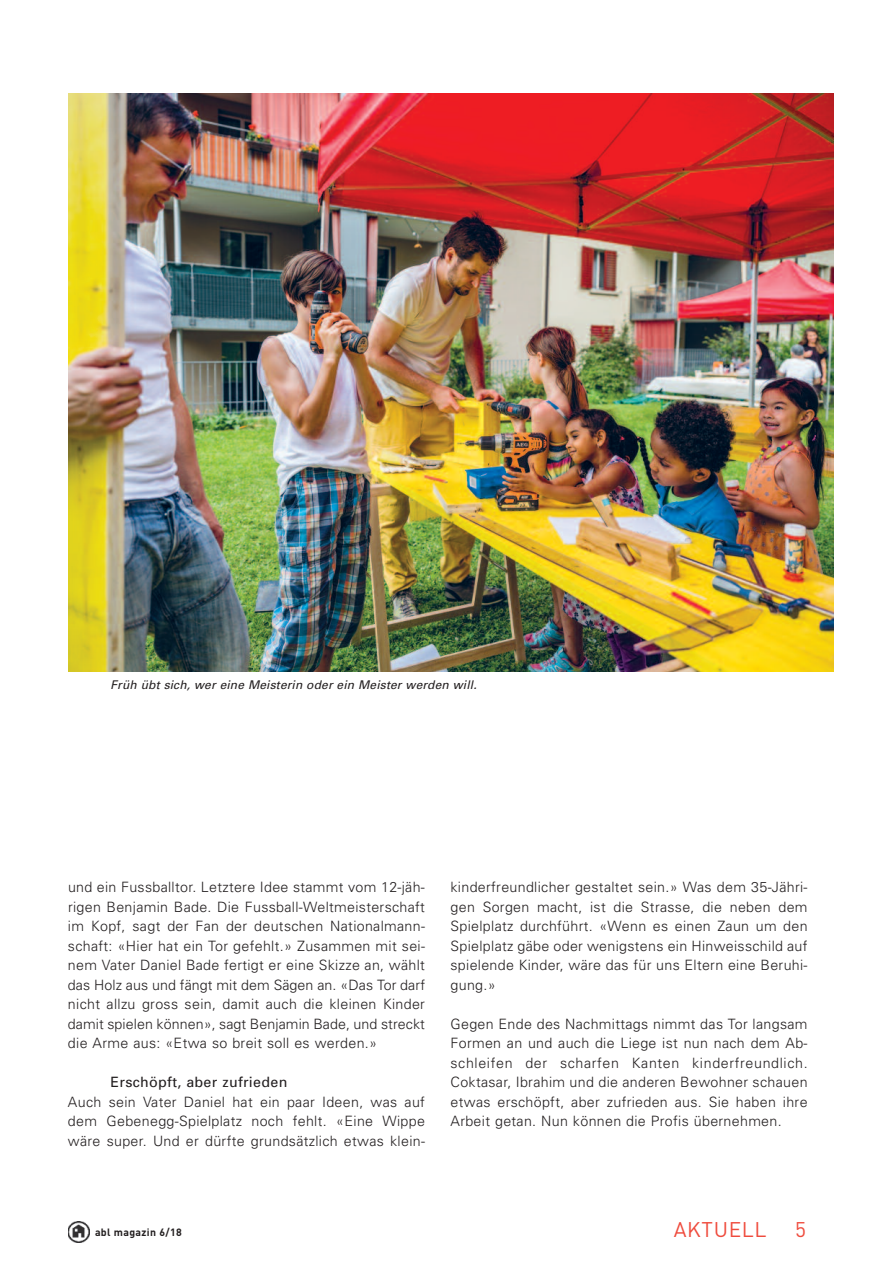
<style>
.page{position:relative;width:893px;height:1263px;background:#fff}
.page>*{position:absolute;margin:0;border:0;box-sizing:border-box;transform-origin:0 0}
.t1{font:21px "DIN";letter-spacing:.03em;color:#ef4b3d}
.t2{font:300 14.25px/19.5px "Univers";letter-spacing:.02em;color:#231f20;text-align:justify}
.t3{font:14.25px "Univers";letter-spacing:.02em;color:#231f20}
.t4{font:italic 12px "Univers";letter-spacing:.01em;color:#231f20}
.t5{font:700 10.5px "DIN";letter-spacing:.03em;color:#231f20}
</style>
<div class="page">
<img style="left:68px;top:1222px;width:21px;height:21px">
<img style="left:68px;top:94px;width:765px;height:578px">
<p class="t4" style="left:111px;top:680px;width:368px">Früh übt sich, wer eine Meisterin oder ein Meister werden will.</p>
<p class="t2" style="left:68px;top:879px;width:359px">und ein Fussballtor. Letztere Idee stammt vom 12-jäh&shy;rigen Benjamin Bade. Die Fussball-Weltmeisterschaft im Kopf, sagt der Fan der deutschen Nationalmann - schaft: «Hier hat ein Tor gefehlt.» Zusammen mit sei&shy;nem Vater Daniel Bade fertigt er eine Skizze an, wählt das Holz aus und fängt mit dem Sägen an. «Das Tor darf nicht allzu gross sein, damit auch die kleinen Kinder damit spielen können», sagt Benjamin Bade, und streckt die Arme aus: «Etwa so breit soll es werden.»</p>
<p class="t3" style="left:110px;top:1077px;width:178px">Erschöpft, aber zufrieden</p>
<p class="t2" style="left:68px;top:1093px;width:359px">Auch sein Vater Daniel hat ein paar Ideen, was auf dem Gebenegg-Spielplatz noch fehlt. «Eine Wippe wäre super. Und er dürfte grundsätzlich etwas klein-</p>
<p class="t2" style="left:450px;top:879px;width:359px">kinderfreundlicher gestaltet sein.» Was dem 35-Jäh ri - gen Sorgen macht, ist die Strasse, die neben dem Spielplatz durchführt. «Wenn es einen Zaun um den Spielplatz gäbe oder wenigstens ein Hinweisschild auf spielende Kinder, wäre das für uns Eltern eine Beru hi - gung.»</p>
<p class="t2" style="left:450px;top:1015px;width:359px">Gegen Ende des Nachmittags nimmt das Tor langsam Formen an und auch die Liege ist nun nach dem Ab - schleifen der scharfen Kanten kinderfreundlich.<br>Coktasar, Ibrahim und die anderen Bewohner schauen etwas erschöpft, aber zufrieden aus. Sie haben ihre Arbeit getan. Nun können die Profis übernehmen.</p>
<p class="t5" style="left:95px;top:1226px;width:88px">abl magazin 6/18</p>
<h1 class="t1" style="left:674px;top:1222px;width:94px">AKTUELL</h1>
<h1 class="t1" style="left:795px;top:1222px;width:12px">5</h1>
</div>
